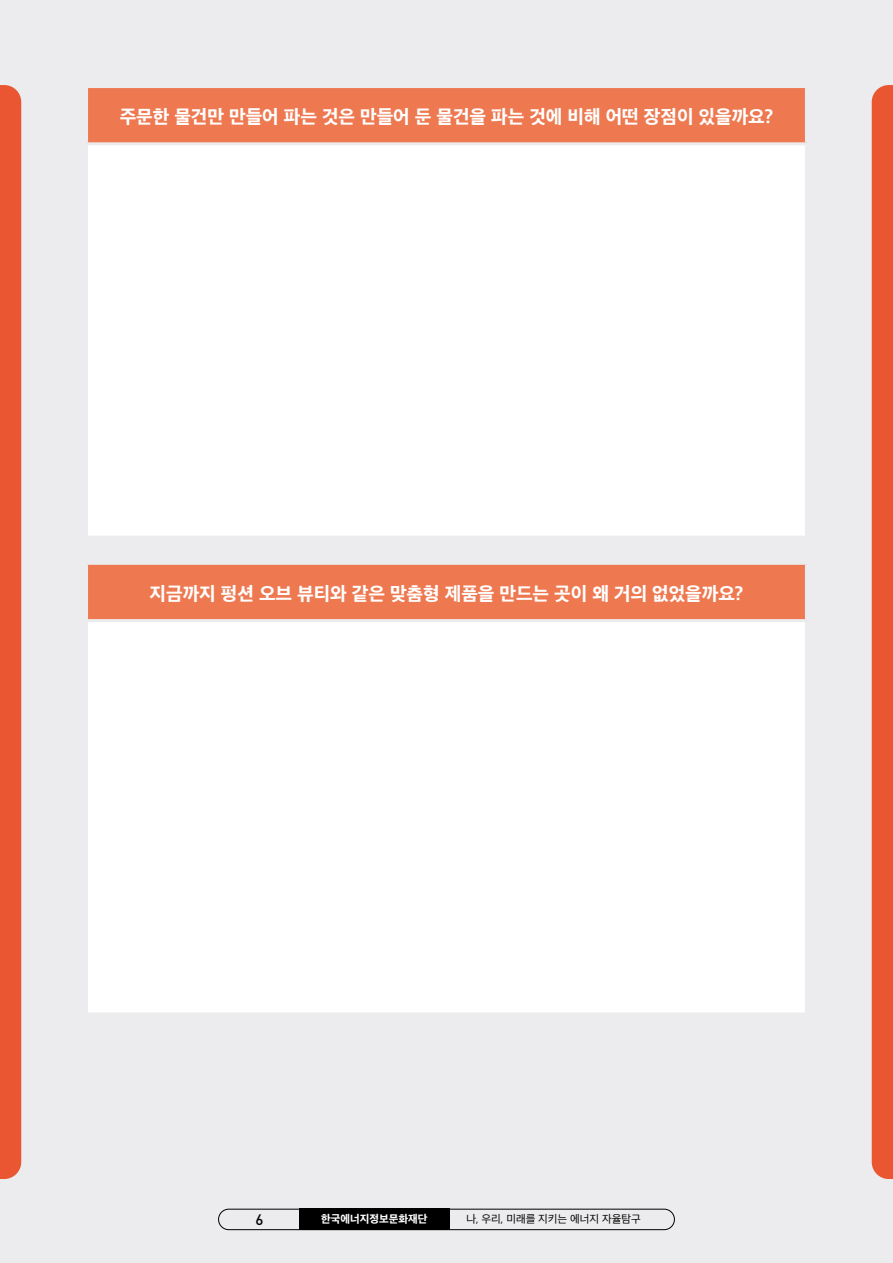
<style>
.page{position:relative;width:893px;height:1263px;background:#ececee}
.page>*{position:absolute;margin:0;border:0;box-sizing:border-box;transform-origin:0 0}
.t1{font:18px "SD Gothic Neoa h Ex Bd";color:#fff}
.t2{font:500 15px "DIN Pro";color:#000}
.t3{font:10.5px "SD Gothic Neoa d Rg";color:#000}
.t4{font:10.5px "SD Gothic Neoa h Ex Bd";color:#fff}
</style>
<div class="page">
<div style="left:218px;top:1209px;width:457px;height:21px;border:1px solid #000;border-radius:10px"></div>
<div style="left:299px;top:1209px;width:150px;height:21px;background:#000"></div>
<div style="left:0;top:85px;width:21px;height:1094px;background:#ea5532"></div>
<div style="left:872px;top:85px;width:21px;height:1094px;background:#ea5532"></div>
<div style="left:87px;top:563px;width:719px;height:58px;background:#ee7951"></div>
<div style="left:87px;top:621px;width:719px;height:393px;background:#fff"></div>
<hr style="left:85px;top:562px;width:723px;height:3px;background:#ececee">
<hr style="left:85px;top:565px;width:3px;height:54px;background:#ececee">
<hr style="left:805px;top:565px;width:3px;height:54px;background:#ececee">
<hr style="left:85px;top:619px;width:723px;height:3px;background:#ececee">
<hr style="left:85px;top:622px;width:3px;height:390px;background:#ececee">
<hr style="left:805px;top:622px;width:3px;height:390px;background:#ececee">
<hr style="left:85px;top:1012px;width:723px;height:3px;background:#ececee">
<div style="left:87px;top:87px;width:719px;height:57px;background:#ee7951"></div>
<div style="left:87px;top:144px;width:719px;height:393px;background:#fff"></div>
<hr style="left:85px;top:85px;width:723px;height:3px;background:#ececee">
<hr style="left:85px;top:88px;width:3px;height:54px;background:#ececee">
<hr style="left:805px;top:88px;width:3px;height:54px;background:#ececee">
<hr style="left:85px;top:142px;width:723px;height:3px;background:#ececee">
<hr style="left:85px;top:145px;width:3px;height:391px;background:#ececee">
<hr style="left:805px;top:145px;width:3px;height:391px;background:#ececee">
<hr style="left:85px;top:536px;width:723px;height:3px;background:#ececee">
<p class="t1" style="left:120px;top:107px;width:655px">주문한 물건만 만들어 파는 것은 만들어 둔 물건을 파는 것에 비해 어떤 장점이 있을까요?</p>
<p class="t1" style="left:150px;top:584px;width:595px">지금까지 펑션 오브 뷰티와 같은 맞춤형 제품을 만드는 곳이 왜 거의 없었을까요?</p>
<p class="t2" style="left:255px;top:1207px;width:9px">6</p>
<p class="t4" style="left:321px;top:1214px;width:108px">한국에너지정보문화재단</p>
<p class="t3" style="left:466px;top:1214px;width:176px">나, 우리, 미래를 지키는 에너지 자율탐구</p>
</div>
